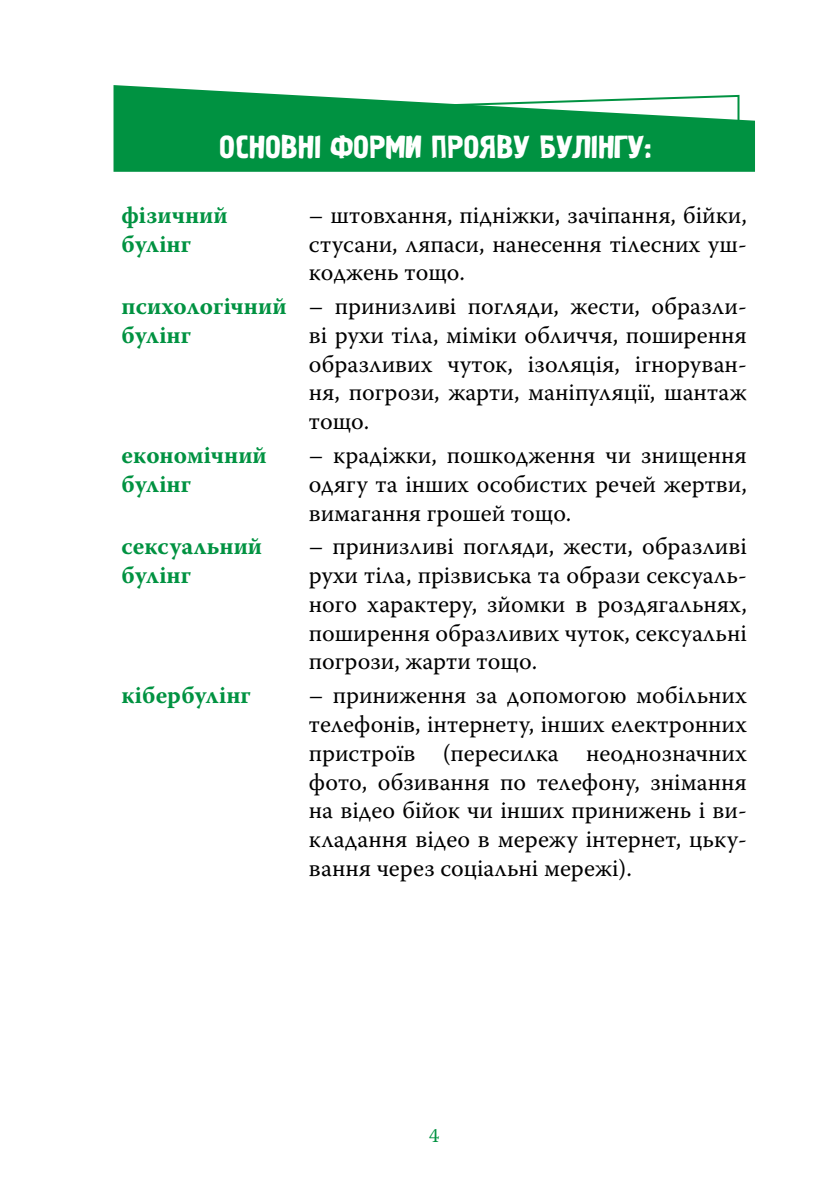
<style>
.page{position:relative;width:840px;height:1191px;background:#fff}
.page>*{position:absolute;margin:0;border:0;box-sizing:border-box;transform-origin:0 0}
.t1{font:32px "Graffiti 1 C";color:#fff}
.t2{font:24px/28.8px "Warnock Pro";color:#000;text-align:justify}
.t3{font:700 24px/28.8px "Warnock Pro";color:#009241}
.t4{font:20px "Warnock Pro";color:#009241}
</style>
<div class="page">
<svg style="left:113px;top:85px;width:641px;height:87px;fill:#009241"></svg>
<h1 class="t1" style="left:219px;top:129px;width:434px">ОСНОВНІ ФОРМИ ПРОЯВУ БУЛІНГУ:</h1>
<p class="t3" style="left:121px;top:200px;width:108px">фізичний булінг</p>
<p class="t2" style="left:308px;top:200px;width:439px">– штовхання, підніжки, зачіпання, бійки, стусани, ляпаси, нанесення тілесних уш&shy;коджень тощо.</p>
<p class="t3" style="left:121px;top:291px;width:166px">психологічний булінг</p>
<p class="t2" style="left:308px;top:291px;width:439px">– принизливі погляди, жести, образли&shy;ві рухи тіла, міміки обличчя, поширення образливих чуток, ізоляція, ігноруван&shy;ня, погрози, жарти, маніпуляції, шантаж тощо.</p>
<p class="t3" style="left:121px;top:440px;width:147px">економічний булінг</p>
<p class="t2" style="left:308px;top:440px;width:439px">– крадіжки, пошкодження чи знищення одягу та інших особистих речей жертви, вимагання грошей тощо.</p>
<p class="t3" style="left:121px;top:531px;width:142px">сексуальний булінг</p>
<p class="t2" style="left:308px;top:531px;width:439px">– принизливі погляди, жести, образливі рухи тіла, прізвиська та образи сексуаль&shy;ного характеру, зйомки в роздягальнях, поширення образливих чуток, сексуальні погрози, жарти тощо.</p>
<p class="t3" style="left:121px;top:680px;width:131px">кібербулінг</p>
<p class="t2" style="left:308px;top:680px;width:439px">– приниження за допомогою мобільних телефонів, інтернету, інших електронних пристроїв (пересилка неоднозначних фото, обзивання по телефону, знімання на відео бійок чи інших принижень і ви&shy;кладання відео в мережу інтернет, цьку&shy;вання через соціальні мережі).</p>
<p class="t4" style="left:429px;top:1123px;width:12px">4</p>
</div>
